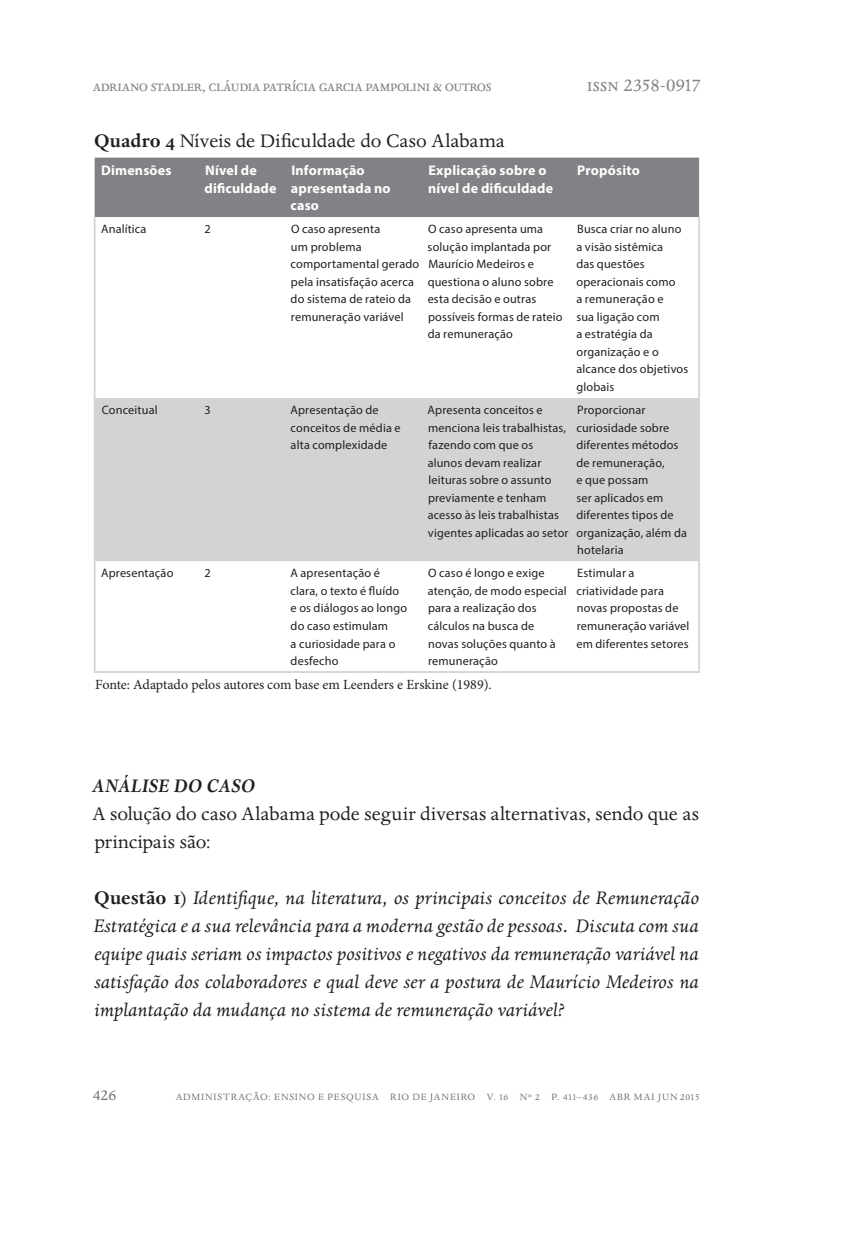
<style>
.page{position:relative;width:844px;height:1241px;background:#fff}
.page>*{position:absolute;margin:0;border:0;box-sizing:border-box;transform-origin:0 0}
._0000_Corpo__1{font:italic 21px/28px "Dante MT Std";letter-spacing:.01em;color:#231f20;text-align:justify}
._0000_Corpo__1-2{font:21px/28px "Dante MT Std";color:#231f20}
._3000_Título_da_Figu{font:21px "Dante MT Std";letter-spacing:.005em;color:#231f20}
.t1{font:21px "Dante MT Std";letter-spacing:.005em;color:#808285}
._5000_Subtítulo{font:italic 700 21px "Dante MT Std";letter-spacing:.005em;color:#231f20}
.t2{font:17.5px "Dante MT Std";letter-spacing:-.025em;color:#808285}
.t3{font:17.5px "Dante MT Std";color:#6d6f71}
._0000_Tabela_Header{font:700 14px/17.5px "Myriad Pro";letter-spacing:.015em;color:#fff}
._0000_LEGENDA{font:14px "Minion Pro";color:#231f20}
._0000_Tabela{font:12.25px/17.5px "Myriad Pro";letter-spacing:.015em;color:#231f20}
.t4{font:10.5px "Dante MT Std";letter-spacing:.08em;color:#6d6f71}
.s1{font-weight:700}
.s2{font-weight:700;font-style:normal}
</style>
<div class="page">
<div style="left:95px;top:158px;width:604px;height:59px;background:#808285"></div>
<svg style="left:95px;top:217px;width:604px;height:456px"></svg>
<div style="left:95px;top:398px;width:603px;height:163px;background:#d1d3d4"></div>
<hr style="left:94px;top:561px;width:1px;height:110px;background:#d1d3d4">
<hr style="left:94px;top:671px;width:105px;height:1px;background:#d1d3d4">
<hr style="left:199px;top:671px;width:86px;height:1px;background:#d1d3d4">
<hr style="left:285px;top:671px;width:137px;height:1px;background:#d1d3d4">
<hr style="left:422px;top:671px;width:148px;height:1px;background:#d1d3d4">
<hr style="left:698px;top:561px;width:1px;height:110px;background:#d1d3d4">
<hr style="left:570px;top:671px;width:129px;height:1px;background:#d1d3d4">
<hr style="left:698px;top:217px;width:1px;height:181px;background:#d1d3d4">
<hr style="left:698px;top:398px;width:1px;height:163px;background:#d1d3d4">
<hr style="left:94px;top:217px;width:1px;height:181px;background:#d1d3d4">
<hr style="left:94px;top:398px;width:1px;height:163px;background:#d1d3d4">
<h2 class="t2" style="left:93px;top:75px;width:400px">adriano stadler, cláudia patrícia garcia pampolini &amp; outros</h2>
<h1 class="t1" style="left:587px;top:72px;width:115px">issn 2358-0917</h1>
<p class="_3000_Título_da_Figu" style="left:94px;top:128px;width:412px"><span class="s1">Quadro 4</span> Níveis de Dificuldade do Caso Alabama</p>
<p class="_0000_Tabela_Header" style="left:101px;top:161px;width:72px">Dimensões</p>
<p class="_0000_Tabela_Header" style="left:204px;top:161px;width:74px">Nível de dificuldade</p>
<p class="_0000_Tabela_Header" style="left:290px;top:161px;width:102px">Informação apresentada no caso</p>
<p class="_0000_Tabela_Header" style="left:428px;top:161px;width:126px">Explicação sobre o nível de dificuldade</p>
<p class="_0000_Tabela_Header" style="left:577px;top:161px;width:64px">Propósito</p>
<p class="_0000_Tabela" style="left:101px;top:220px;width:47px">Analítica</p>
<p class="_0000_Tabela" style="left:204px;top:220px;width:8px">2</p>
<p class="_0000_Tabela" style="left:290px;top:220px;width:130px">O caso apresenta<br>um problema comportamental gerado pela insatisfação acerca do sistema de rateio da remuneração variável</p>
<p class="_0000_Tabela" style="left:427px;top:220px;width:136px">O caso apresenta uma solução implantada por<br>Maurício Medeiros e questiona o aluno sobre esta decisão e outras possíveis formas de rateio da remuneração</p>
<p class="_0000_Tabela" style="left:576px;top:220px;width:113px">Busca criar no aluno a visão sistêmica<br>das questões operacionais como<br>a remuneração e<br>sua ligação com<br>a estratégia da organização e o alcance dos objetivos globais</p>
<p class="_0000_Tabela" style="left:102px;top:401px;width:57px">Conceitual</p>
<p class="_0000_Tabela" style="left:204px;top:401px;width:8px">3</p>
<p class="_0000_Tabela" style="left:290px;top:401px;width:112px">Apresentação de conceitos de média e alta complexidade</p>
<p class="_0000_Tabela" style="left:427px;top:401px;width:142px">Apresenta conceitos e menciona leis trabalhistas, fazendo com que os alunos devam realizar leituras sobre o assunto previamente e tenham acesso às leis trabalhistas vigentes aplicadas ao setor</p>
<p class="_0000_Tabela" style="left:576px;top:401px;width:112px">Proporcionar curiosidade sobre diferentes métodos de remuneração,<br>e que possam<br>ser aplicados em diferentes tipos de organização, além da hotelaria</p>
<p class="_0000_Tabela" style="left:101px;top:564px;width:74px">Apresentação</p>
<p class="_0000_Tabela" style="left:204px;top:564px;width:8px">2</p>
<p class="_0000_Tabela" style="left:290px;top:564px;width:118px">A apresentação é clara, o texto é fluído e os diálogos ao longo do caso estimulam<br>a curiosidade para o desfecho</p>
<p class="_0000_Tabela" style="left:427px;top:564px;width:141px">O caso é longo e exige atenção, de modo especial para a realização dos cálculos na busca de novas soluções quanto à remuneração</p>
<p class="_0000_Tabela" style="left:576px;top:564px;width:115px">Estimular a criatividade para novas propostas de remuneração variável em diferentes setores</p>
<p class="_0000_LEGENDA" style="left:95px;top:675px;width:398px">Fonte: Adaptado pelos autores com base em Leenders e Erskine (1989).</p>
<p class="_5000_Subtítulo" style="left:92px;top:773px;width:164px">ANÁLISE DO CASO</p>
<p class="_0000_Corpo__1-2" style="left:93px;top:799px;width:607px">A solução do caso Alabama pode seguir diversas alternativas, sendo que as principais são:</p>
<p class="_0000_Corpo__1" style="left:94px;top:883px;width:607px"><span class="s2">Questão 1)</span> Identifique, na literatura, os principais conceitos de Remuneração Estratégica e a sua relevância para a moderna gestão de pessoas. Discuta com sua equipe quais seriam os impactos positivos e negativos da remuneração variável na satisfação dos colaboradores e qual deve ser a postura de Maurício Medeiros na implantação da mudança no sistema de remuneração variável?</p>
<h2 class="t3" style="left:93px;top:1083px;width:25px">426</h2>
<p class="t4" style="left:176px;top:1090px;width:525px">ADMINISTRAÇÃO: ENSINO E PESQUISA RIO DE JANEIRO V. 16 No 2 P. 411–436 ABR MAI JUN 2015</p>
</div>
